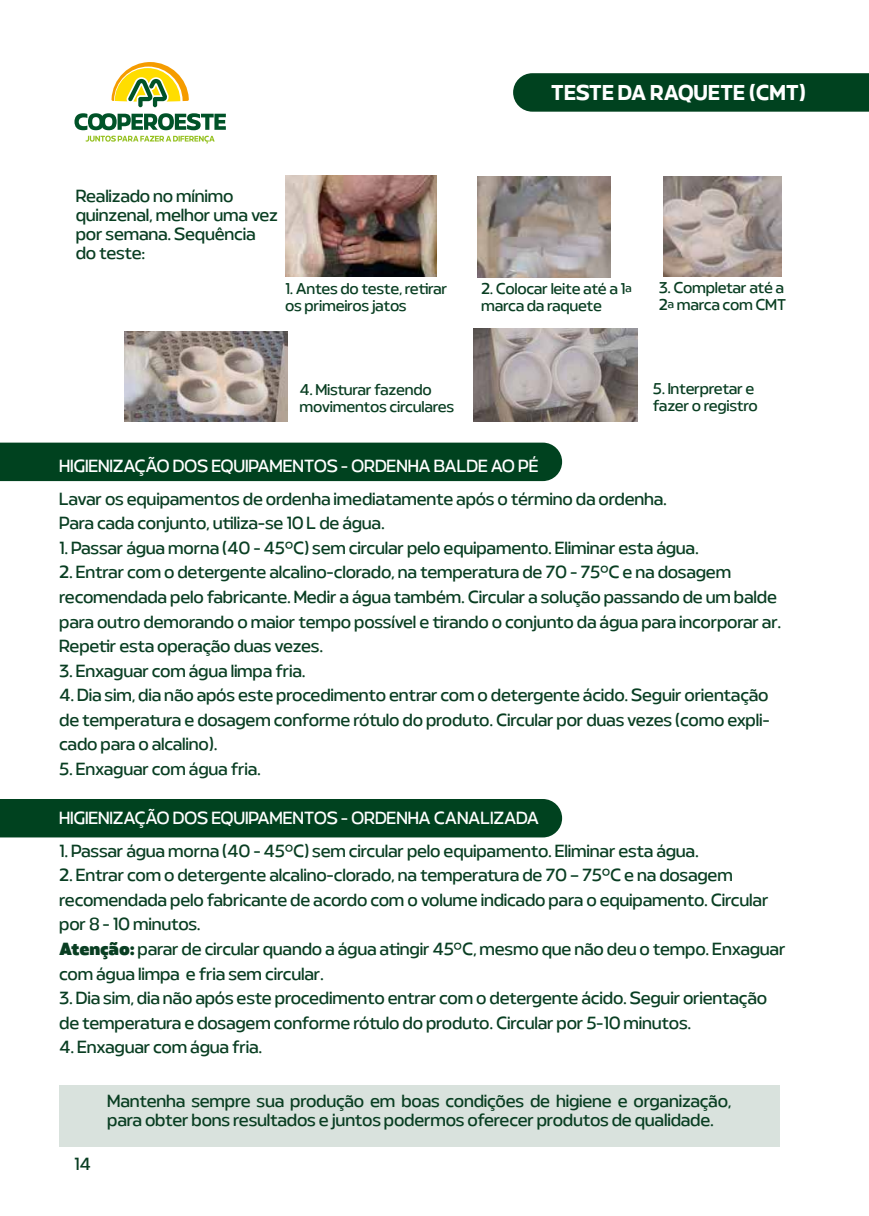
<style>
.page{position:relative;width:869px;height:1216px;background:#fff}
.page>*{position:absolute;margin:0;border:0;box-sizing:border-box;transform-origin:0 0}
.t1{font:600 19.25px "Meutas";color:#fff}
.t2{font:15.75px/24.5px "Meutas";color:#093e22}
.t3{font:15.75px "Meutas";color:#fff}
.t4{font:14px/16.8px "Meutas";color:#093e22}
.s1{font-weight:900}
</style>
<div class="page">
<svg style="left:74px;top:113px;width:152px;height:17px"></svg>
<svg style="left:86px;top:136px;width:128px;height:7px"></svg>
<svg style="left:111px;top:62px;width:78px;height:45px"></svg>
<div style="left:513px;top:73px;width:355px;height:39px;background:#00421f"></div>
<div style="left:0;top:442px;width:562px;height:39px;background:#00421f"></div>
<div style="left:0;top:799px;width:562px;height:38px;background:#00421f"></div>
<div style="left:60px;top:1085px;width:719px;height:61px;background:#d9e2dd"></div>
<img style="left:285px;top:175px;width:151px;height:101px">
<img style="left:477px;top:176px;width:133px;height:101px">
<img style="left:663px;top:176px;width:118px;height:100px">
<img style="left:124px;top:332px;width:163px;height:89px">
<img style="left:473px;top:329px;width:164px;height:92px">
<p class="t1" style="left:551px;top:79px;width:256px">TESTE DA RAQUETE (CMT)</p>
<p class="t2" style="left:76px;top:186px;width:203px;line-height:18.9px">Realizado no mínimo quinzenal, melhor uma vez por semana. Sequência do teste:</p>
<p class="t4" style="left:285px;top:280px;width:163px">1. Antes do teste, retirar os primeiros jatos</p>
<p class="t4" style="left:481px;top:280px;width:152px">2. Colocar leite até a 1ª marca da raquete</p>
<p class="t4" style="left:659px;top:279px;width:129px">3. Completar até a<br>2ª marca com CMT</p>
<p class="t4" style="left:300px;top:381px;width:156px">4. Misturar fazendo movimentos circulares</p>
<p class="t4" style="left:653px;top:380px;width:106px">5. Interpretar e fazer o registro</p>
<p class="t3" style="left:60px;top:455px;width:480px">HIGIENIZAÇÃO DOS EQUIPAMENTOS - ORDENHA BALDE AO PÉ</p>
<p class="t2" style="left:60px;top:486px;width:608px">Lavar os equipamentos de ordenha imediatamente após o término da ordenha.<br>Para cada conjunto, utiliza-se 10 L de água.</p>
<p class="t2" style="left:60px;top:535px;width:640px">1. Passar água morna (40 - 45°C) sem circular pelo equipamento. Eliminar esta água.</p>
<p class="t2" style="left:60px;top:560px;width:723px">2. Entrar com o detergente alcalino-clorado, na temperatura de 70 - 75°C e na dosagem recomendada pelo fabricante. Medir a água também. Circular a solução passando de um balde para outro demorando o maior tempo possível e tirando o conjunto da água para incorporar ar.<br>Repetir esta operação duas vezes.</p>
<p class="t2" style="left:60px;top:658px;width:247px">3. Enxaguar com água limpa fria.</p>
<p class="t2" style="left:60px;top:682px;width:711px;text-align:justify">4. Dia sim, dia não após este procedimento entrar com o detergente ácido. Seguir orientação de temperatura e dosagem conforme rótulo do produto. Circular por duas vezes (como expli&shy;cado para o alcalino).</p>
<p class="t2" style="left:60px;top:756px;width:203px">5. Enxaguar com água fria.</p>
<p class="t3" style="left:60px;top:807px;width:481px">HIGIENIZAÇÃO DOS EQUIPAMENTOS - ORDENHA CANALIZADA</p>
<p class="t2" style="left:60px;top:838px;width:640px">1. Passar água morna (40 - 45°C) sem circular pelo equipamento. Eliminar esta água.</p>
<p class="t2" style="left:60px;top:862px;width:727px">2. Entrar com o detergente alcalino-clorado, na temperatura de 70 – 75°C e na dosagem recomendada pelo fabricante de acordo com o volume indicado para o equipamento. Circular por 8 - 10 minutos.<br><span class="s1">Atenção:</span> parar de circular quando a água atingir 45°C, mesmo que não deu o tempo. Enxaguar com água limpa e fria sem circular.</p>
<p class="t2" style="left:60px;top:985px;width:708px">3. Dia sim, dia não após este procedimento entrar com o detergente ácido. Seguir orientação de temperatura e dosagem conforme rótulo do produto. Circular por 5-10 minutos.</p>
<p class="t2" style="left:60px;top:1034px;width:204px">4. Enxaguar com água fria.</p>
<p class="t2" style="left:74px;top:1151px;width:18px">14</p>
<p class="t2" style="left:107px;top:1091px;width:625px;line-height:18.9px">Mantenha sempre sua produção em boas condições de higiene e organização, para obter bons resultados e juntos podermos oferecer produtos de qualidade.</p>
</div>
